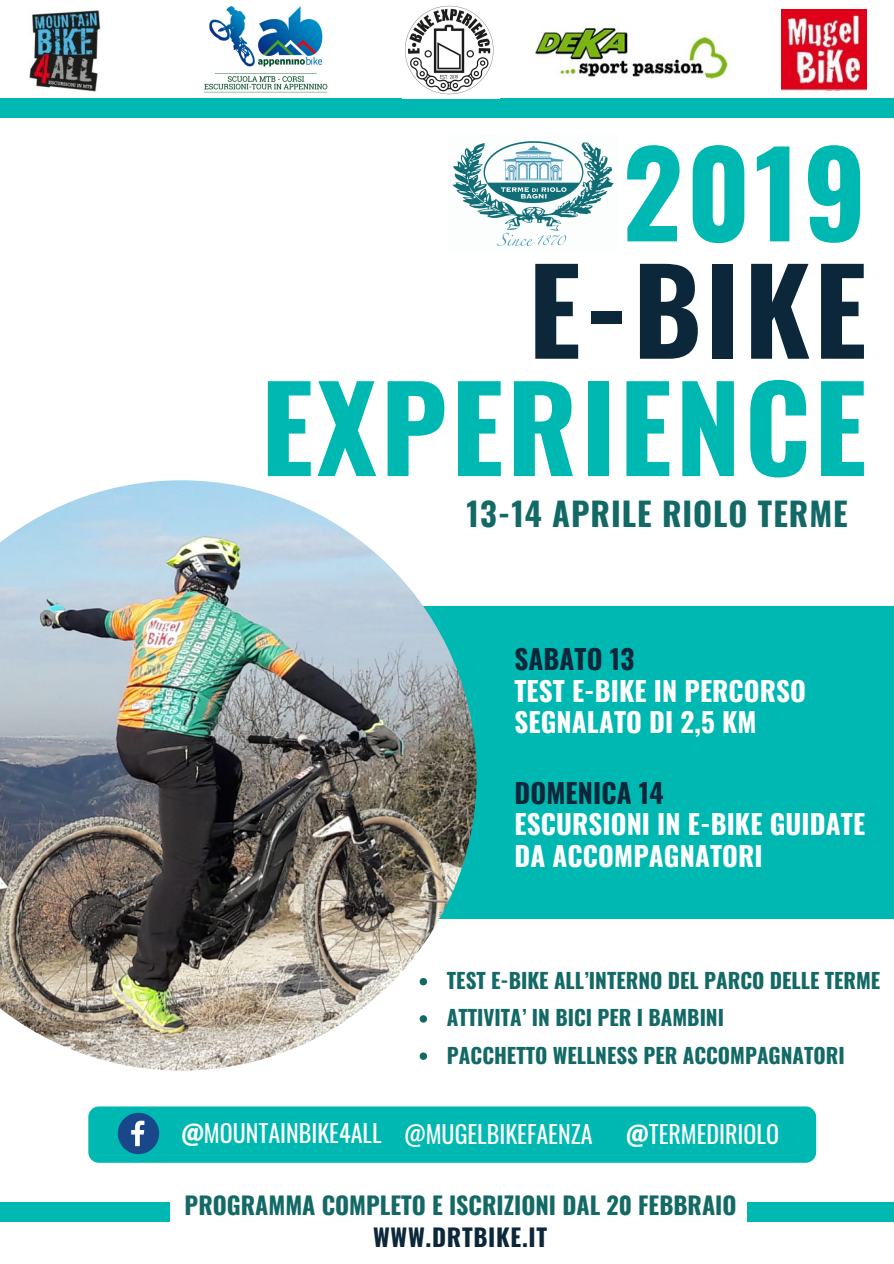
<style>
.page{position:relative;width:894px;height:1264px;background:#fff}
.page>*{position:absolute;margin:0;border:0;box-sizing:border-box;transform-origin:0 0}
.t1{font:700 117.15px "Oswald";letter-spacing:.03em;color:#00b8b2}
.t2{font:700 117.15px "Oswald";color:#0c2739}
.t3{font:700 32.4px "Oswald";letter-spacing:.03em;color:#136966}
.t4{font:700 27px/31.7px "Oswald";letter-spacing:.005em;color:#fff}
.t5{font:700 27px "Oswald";letter-spacing:.005em;color:#0c2739}
.t6{font:24px "Oswald";color:#fff}
.t7{font:700 24px "Oswald";color:#136966}
.t8{font:700 24px "Oswald";letter-spacing:.03em;color:#0c2739}
.t9{font:700 21px/37.2px "Oswald";color:#136966}
.s1{font-weight:700}
</style>
<div class="page">
<div style="left:39px;top:606px;width:854px;height:312px;background:#00b8b2"></div>
<div style="left:0;top:99px;width:893px;height:19px;background:#00b8b2"></div>
<div style="left:0;top:1201px;width:170px;height:20px;background:#00b8b2"></div>
<div style="left:747px;top:1201px;width:146px;height:20px;background:#00b8b2"></div>
<img style="left:0;top:480px;width:476px;height:590px">
<img style="left:452px;top:141px;width:162px;height:106px">
<img style="left:535px;top:25px;width:194px;height:54px">
<img style="left:781px;top:9px;width:84px;height:81px">
<img style="left:29px;top:11px;width:72px;height:81px">
<img style="left:204px;top:6px;width:124px;height:87px">
<div style="left:88px;top:1106px;width:727px;height:56px;background:#00b8b2;border-radius:11px"></div>
<svg style="left:118px;top:1112px;width:41px;height:42px"></svg>
<img style="left:405px;top:5px;width:89px;height:90px">
<h1 class="t1" style="left:622px;top:102px;width:245px">2019</h1>
<h1 class="t2" style="left:528px;top:219px;width:339px">E-BIKE</h1>
<h1 class="t1" style="left:261px;top:336px;width:607px">EXPERIENCE</h1>
<h2 class="t3" style="left:466px;top:489px;width:382px">13-14 APRILE RIOLO TERME</h2>
<p class="t5" style="left:514px;top:638px;width:121px">SABATO 13</p>
<p class="t4" style="left:514px;top:673px;width:293px">TEST E-BIKE IN PERCORSO<br>SEGNALATO DI 2,5 KM</p>
<p class="t5" style="left:514px;top:771px;width:150px">DOMENICA 14</p>
<p class="t4" style="left:514px;top:807px;width:352px">ESCURSIONI IN E-BIKE GUIDATE<br>DA ACCOMPAGNATORI</p>
<p class="t9" style="left:447px;top:961px;width:435px">TEST E-BIKE ALL’INTERNO DEL PARCO DELLE TERME<br>ATTIVITA’ IN BICI PER I BAMBINI<br>PACCHETTO WELLNESS PER ACCOMPAGNATORI</p>
<p class="t6" style="left:181px;top:1114px;width:413px"><span class="s1">@</span>MOUNTAINBIKE4ALL @MUGELBIKEFAENZA</p>
<p class="t6" style="left:625px;top:1115px;width:154px"><span class="s1">@</span>TERMEDIRIOLO</p>
<p class="t7" style="left:184px;top:1186px;width:553px">PROGRAMMA COMPLETO E ISCRIZIONI DAL 20 FEBBRAIO</p>
<p class="t8" style="left:373px;top:1218px;width:175px">WWW.DRTBIKE.IT</p>
</div>
